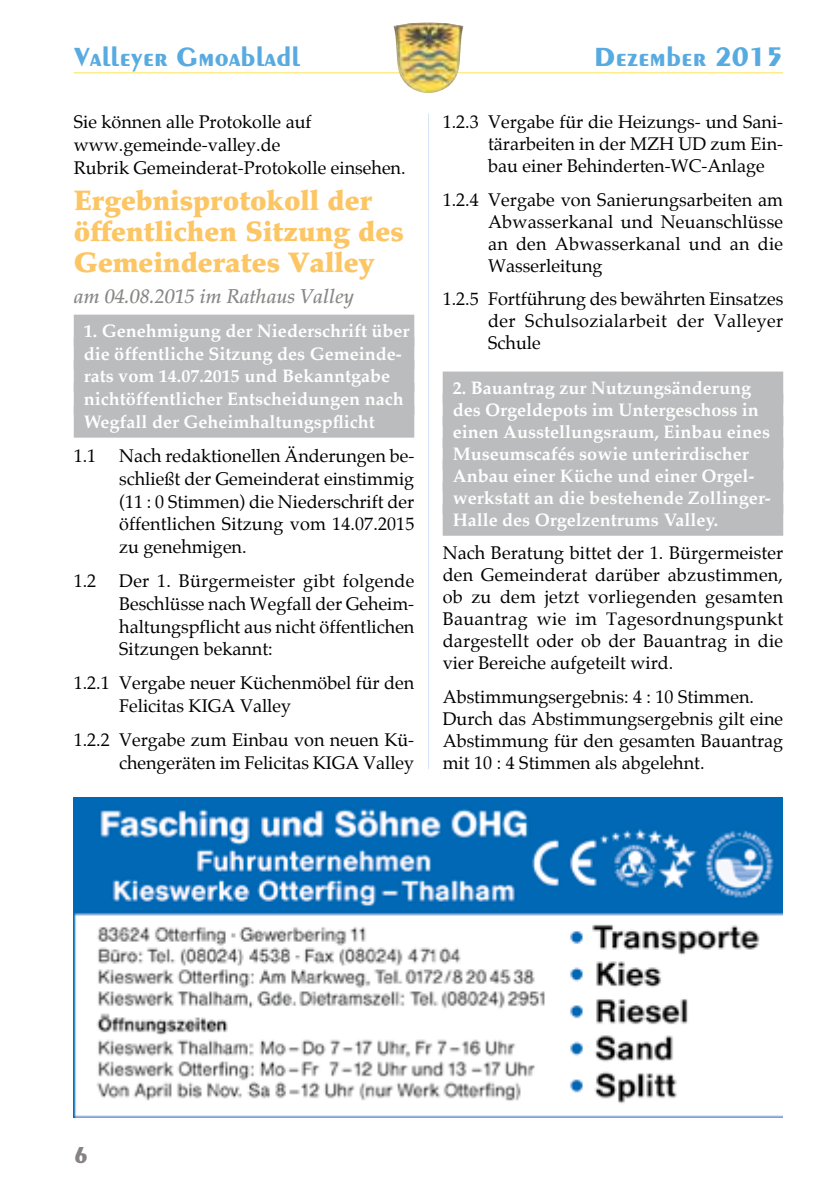
<style>
.page{position:relative;width:840px;height:1191px;background:#fff}
.page>*{position:absolute;margin:0;border:0;box-sizing:border-box;transform-origin:0 0}
.t1{font:900 28px/30.8px "Palatino";color:#fcc665}
.t2{font:700 28px "Peignot";color:#58abe0}
.t3{font:700 24px "Peignot";color:#878384}
.t4{font:italic 500 20px "Palatino";color:#878786}
.t5{font:18px/22px "Palatino";color:#000;text-align:justify}
.t6{font:700 18px/22px "Palatino";color:#fff}
</style>
<div class="page">
<hr style="left:74px;top:72px;width:708px;height:2px;background:#fdee86">
<img style="left:393px;top:25px;width:68px;height:49px">
<img style="left:395px;top:22px;width:64px;height:71px">
<hr style="left:428px;top:113px;width:1px;height:656px;background:#d5e5f7">
<div style="left:74px;top:315px;width:340px;height:32px;background:#bbbcbd"></div>
<div style="left:74px;top:337px;width:340px;height:32px;background:#bbbcbd"></div>
<div style="left:74px;top:360px;width:340px;height:32px;background:#bbbcbd"></div>
<div style="left:74px;top:383px;width:340px;height:32px;background:#bbbcbd"></div>
<div style="left:74px;top:405px;width:340px;height:32px;background:#bbbcbd"></div>
<div style="left:442px;top:371px;width:340px;height:32px;background:#bbbcbd"></div>
<div style="left:442px;top:393px;width:340px;height:32px;background:#bbbcbd"></div>
<div style="left:442px;top:415px;width:340px;height:32px;background:#bbbcbd"></div>
<div style="left:442px;top:437px;width:340px;height:32px;background:#bbbcbd"></div>
<div style="left:442px;top:460px;width:340px;height:32px;background:#bbbcbd"></div>
<div style="left:442px;top:482px;width:340px;height:32px;background:#bbbcbd"></div>
<div style="left:442px;top:504px;width:340px;height:32px;background:#bbbcbd"></div>
<img style="left:74px;top:797px;width:708px;height:320px">
<h1 class="t2" style="left:74px;top:41px;width:228px">Valleyer Gmoabladl</h1>
<h1 class="t2" style="left:593px;top:41px;width:190px">Dezember 2015</h1>
<p class="t5" style="left:74px;top:111px;width:333px;line-height:22.8px;text-align:left">Sie können alle Protokolle auf www.gemeinde-valley.de<br>Rubrik Gemeinderat-Protokolle einsehen.</p>
<h1 class="t1" style="left:74px;top:185px;width:331px">Ergebnisprotokoll der öffentlichen Sitzung des<br>Gemeinderates Valley</h1>
<p class="t4" style="left:74px;top:284px;width:281px">am 04.08.2015 im Rathaus Valley</p>
<p class="t6" style="left:84px;top:319px;width:327px;line-height:22.8px">1. Genehmigung der Niederschrift über die öffentliche Sitzung des Gemeinde&shy;rats vom 14.07.2015 und Bekanntgabe nichtöffentlicher Entscheidungen nach Wegfall der Geheimhaltungspflicht</p>
<p class="t5" style="left:74px;top:445px;width:24px">1.1</p>
<p class="t5" style="left:119px;top:444px;width:296px;line-height:22.8px">Nach redaktionellen Änderungen be&shy;schließt der Gemeinderat einstimmig (11 : 0 Stimmen) die Niederschrift der öffentlichen Sitzung vom 14.07.2015 zu genehmigen.</p>
<p class="t5" style="left:74px;top:570px;width:24px">1.2</p>
<p class="t5" style="left:119px;top:569px;width:296px;line-height:22.8px">Der 1. Bürgermeister gibt folgende Beschlüsse nach Wegfall der Geheim&shy;haltungspflicht aus nicht öffentlichen Sitzungen bekannt:</p>
<p class="t5" style="left:119px;top:672px;width:296px;line-height:22.8px;text-indent:-45px">1.2.1 Vergabe neuer Küchenmöbel für den<br>Felicitas KIGA Valley</p>
<p class="t5" style="left:74px;top:728px;width:342px;line-height:22.8px;text-align:right">1.2.2 Vergabe zum Einbau von neuen Kü&shy;chengeräten im Felicitas KIGA Valley</p>
<p class="t5" style="left:488px;top:111px;width:296px;text-indent:-45px">1.2.3 Vergabe für die Heizungs- und Sani&shy;tärarbeiten in der MZH UD zum Ein&shy;bau einer Behinderten-WC-Anlage</p>
<p class="t5" style="left:488px;top:188px;width:296px;text-indent:-45px">1.2.4 Vergabe von Sanierungsarbeiten am Abwasserkanal und Neuanschlüsse an den Abwasserkanal und an die Wasserleitung</p>
<p class="t5" style="left:488px;top:288px;width:296px;text-indent:-45px">1.2.5 Fortführung des bewährten Einsatzes der Schulsozialarbeit der Valleyer Schule</p>
<p class="t6" style="left:452px;top:376px;width:319px">2. Bauantrag zur Nutzungsänderung des Orgeldepots im Untergeschoss in einen Ausstellungsraum, Einbau eines Museumscafés sowie unterirdischer Anbau einer Küche und einer Orgel&shy;werkstatt an die bestehende Zollinger-Halle des Orgelzentrums Valley.</p>
<p class="t5" style="left:442px;top:542px;width:342px">Nach Beratung bittet der 1. Bürgermeister den Gemeinderat darüber abzustimmen, ob zu dem jetzt vorliegenden gesamten Bauantrag wie im Tagesordnungspunkt dargestellt oder ob der Bauantrag in die vier Bereiche aufgeteilt wird.</p>
<p class="t5" style="left:442px;top:685px;width:342px;text-align:left">Abstimmungsergebnis: 4 : 10 Stimmen.<br>Durch das Abstimmungsergebnis gilt eine Abstimmung für den gesamten Bauantrag mit 10 : 4 Stimmen als abgelehnt.</p>
<h2 class="t3" style="left:74px;top:1141px;width:16px">6</h2>
</div>
